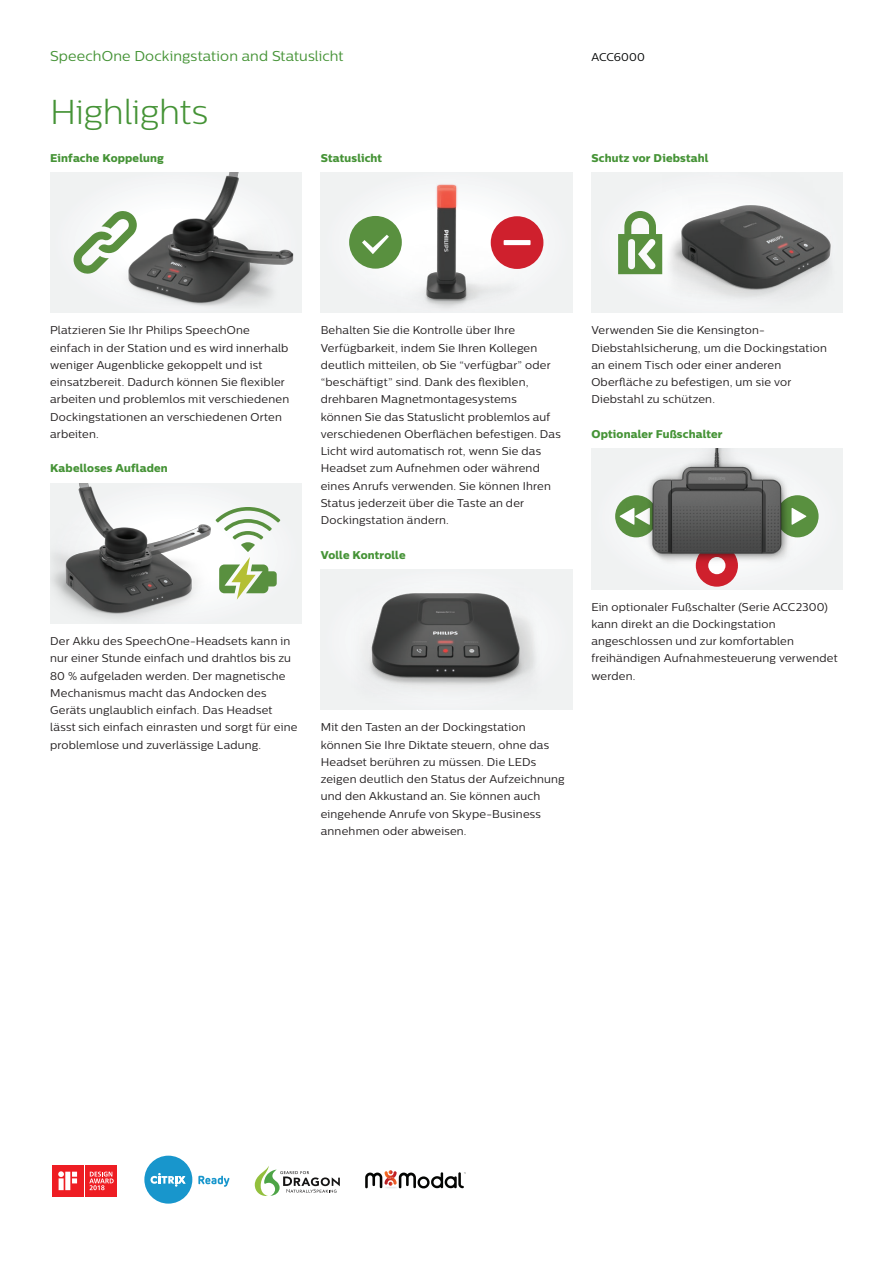
<style>
.page{position:relative;width:893px;height:1263px;background:#fff}
.page>*{position:absolute;margin:0;border:0;box-sizing:border-box;transform-origin:0 0}
.t1{font:300 34.5px "Centrale Sans";letter-spacing:-.01em;color:#459336}
.t2{font:14.25px "Centrale Sans";letter-spacing:.01em;color:#459336}
.t3{font:11.25px/17.2px "Centrale Sans";letter-spacing:.015em;color:#231f20}
.t4{font:11.25px "Centrale Sans X Bold";letter-spacing:.015em;color:#459336}
.t5{font:11.25px "Centrale Sans";color:#030505}
</style>
<div class="page">
<div style="left:50px;top:172px;width:251px;height:141px;background:#f0f2f2"></div>
<img style="left:128px;top:172px;width:166px;height:134px">
<svg style="left:74px;top:211px;width:63px;height:63px"></svg>
<div style="left:50px;top:483px;width:251px;height:140px;background:#f0f2f2"></div>
<img style="left:51px;top:483px;width:165px;height:136px">
<svg style="left:216px;top:507px;width:64px;height:92px"></svg>
<div style="left:321px;top:172px;width:251px;height:141px;background:#f0f2f2"></div>
<img style="left:360px;top:184px;width:180px;height:124px">
<div style="left:349px;top:216px;width:53px;height:53px;background:#59903f;border-radius:50%"></div>
<svg style="left:362px;top:235px;width:27px;height:19px"></svg>
<div style="left:491px;top:216px;width:52px;height:53px;background:#cf202d;border-radius:50%"></div>
<svg style="left:504px;top:240px;width:27px;height:5px"></svg>
<div style="left:321px;top:569px;width:251px;height:141px;background:#f0f2f2"></div>
<img style="left:368px;top:593px;width:166px;height:93px">
<div style="left:591px;top:172px;width:252px;height:141px;background:#f0f2f2"></div>
<img style="left:653px;top:205px;width:178px;height:92px">
<svg style="left:618px;top:211px;width:44px;height:63px"></svg>
<div style="left:591px;top:449px;width:252px;height:140px;background:#f0f2f2"></div>
<svg style="left:615px;top:495px;width:42px;height:42px"></svg>
<div style="left:696px;top:544px;width:42px;height:43px;background:#cf202d;border-radius:50%"></div>
<div style="left:708px;top:557px;width:17px;height:17px;background:#fff;border-radius:50%"></div>
<img style="left:619px;top:449px;width:200px;height:118px">
<svg style="left:365px;top:1170px;width:101px;height:18px"></svg>
<svg style="left:255px;top:1166px;width:85px;height:30px"></svg>
<div style="left:144px;top:1156px;width:48px;height:47px;background:#1896cc;border-radius:50%"></div>
<svg style="left:198px;top:1176px;width:31px;height:11px"></svg>
<svg style="left:151px;top:1173px;width:35px;height:14px"></svg>
<div style="left:52px;top:1165px;width:32px;height:32px;background:#ee1d23"></div>
<svg style="left:58px;top:1171px;width:19px;height:19px"></svg>
<div style="left:85px;top:1165px;width:32px;height:32px;background:#ee1d23"></div>
<svg style="left:89px;top:1171px;width:25px;height:19px"></svg>
<p class="t2" style="left:50px;top:48px;width:295px">SpeechOne Dockingstation and Statuslicht</p>
<p class="t5" style="left:591px;top:50px;width:55px">ACC6000</p>
<h1 class="t1" style="left:50px;top:92px;width:159px">Highlights</h1>
<p class="t4" style="left:50px;top:151px;width:115px">Einfache Koppelung</p>
<p class="t4" style="left:321px;top:150px;width:63px">Statuslicht</p>
<p class="t4" style="left:591px;top:151px;width:119px">Schutz vor Diebstahl</p>
<p class="t3" style="left:50px;top:321px;width:241px">Platzieren Sie Ihr Philips SpeechOne einfach in der Station und es wird innerhalb weniger Augenblicke gekoppelt und ist einsatzbereit. Dadurch können Sie flexibler arbeiten und problemlos mit verschiedenen Dockingstationen an verschiedenen Orten arbeiten.</p>
<p class="t4" style="left:50px;top:461px;width:119px">Kabelloses Aufladen</p>
<p class="t3" style="left:321px;top:321px;width:242px">Behalten Sie die Kontrolle über Ihre Verfügbarkeit, indem Sie Ihren Kollegen deutlich mitteilen, ob Sie “verfügbar” oder “beschäftigt” sind. Dank des flexiblen, drehbaren Magnetmontagesystems<br>können Sie das Statuslicht problemlos auf verschiedenen Oberflächen befestigen. Das Licht wird automatisch rot, wenn Sie das Headset zum Aufnehmen oder während eines Anrufs verwenden. Sie können Ihren Status jederzeit über die Taste an der Dockingstation ändern.</p>
<p class="t4" style="left:321px;top:547px;width:86px">Volle Kontrolle</p>
<p class="t3" style="left:50px;top:632px;width:249px">Der Akku des SpeechOne-Headsets kann in nur einer Stunde einfach und drahtlos bis zu 80 % aufgeladen werden. Der magnetische Mechanismus macht das Andocken des Geräts unglaublich einfach. Das Headset lässt sich einfach einrasten und sorgt für eine problemlose und zuverlässige Ladung.</p>
<p class="t3" style="left:321px;top:718px;width:245px">Mit den Tasten an der Dockingstation können Sie Ihre Diktate steuern, ohne das Headset berühren zu müssen. Die LEDs zeigen deutlich den Status der Aufzeichnung und den Akkustand an. Sie können auch eingehende Anrufe von Skype-Business annehmen oder abweisen.</p>
<p class="t3" style="left:591px;top:321px;width:237px">Verwenden Sie die Kensington-Diebstahlsicherung, um die Dockingstation an einem Tisch oder einer anderen Oberfläche zu befestigen, um sie vor Diebstahl zu schützen.</p>
<p class="t4" style="left:591px;top:427px;width:133px">Optionaler Fußschalter</p>
<p class="t3" style="left:591px;top:598px;width:248px">Ein optionaler Fußschalter (Serie ACC2300) kann direkt an die Dockingstation angeschlossen und zur komfortablen freihändigen Aufnahmesteuerung verwendet werden.</p>
</div>
